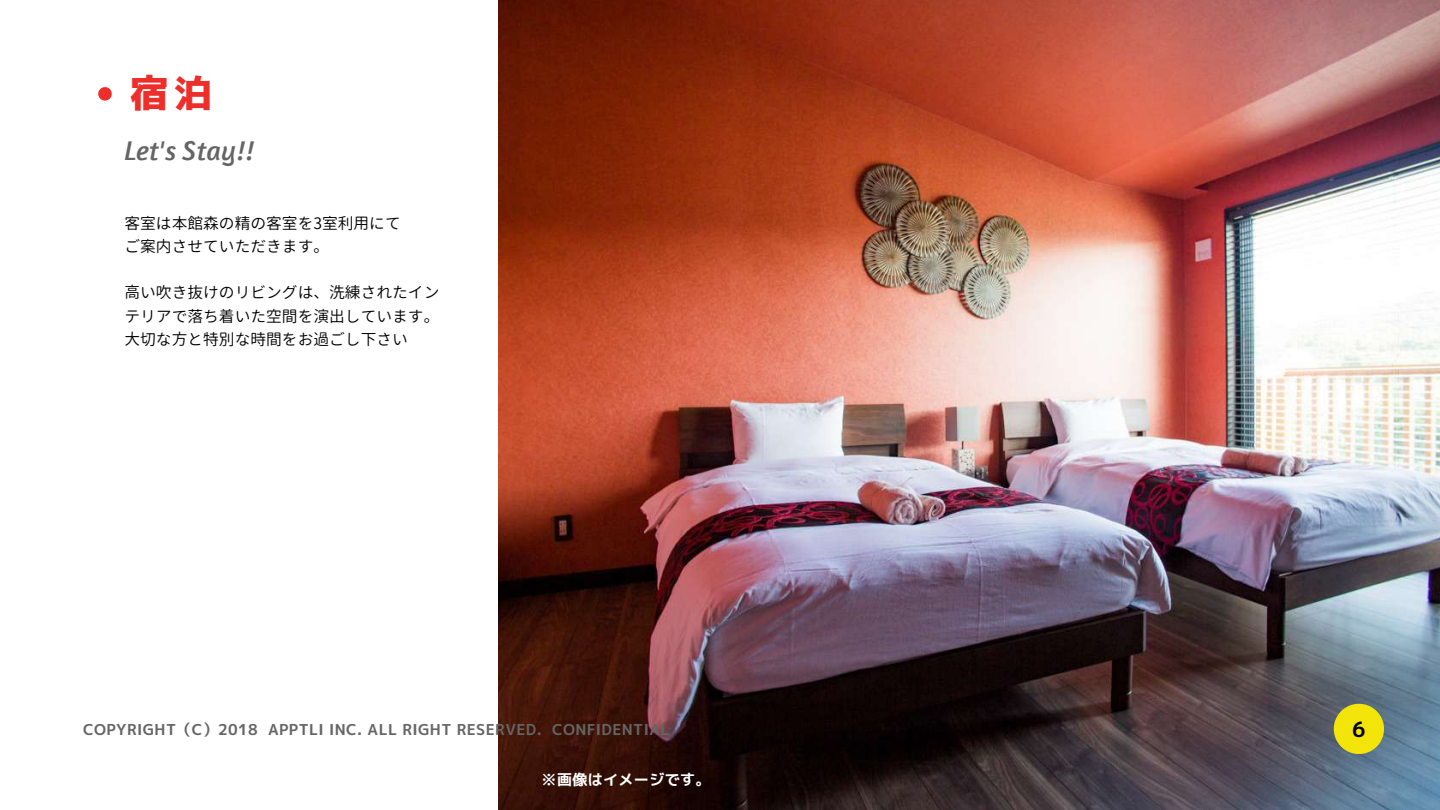
<style>
.page{position:relative;width:1440px;height:810px;background:#fff}
.page>*{position:absolute;margin:0;border:0;box-sizing:border-box;transform-origin:0 0}
.t1{font:38px "mplus 1 p heavy";color:#ee2e2a}
.t2{font:italic 27.8px "Amaranth";color:#656565}
.t3{font:21px "mplus 1 p bold";color:#000}
.t4{font:15.8px/23.2px "Gen Jyuu Gothic";color:#000}
.t5{font:15px "mplus 1 p bold";letter-spacing:.025em;color:#656565}
.t6{font:15px "mplus 1 p bold";letter-spacing:.025em;color:#fff}
</style>
<div class="page">
<img style="left:498px;top:0;width:942px;height:810px">
<svg style="left:98px;top:87px;width:14px;height:14px"></svg>
<svg style="left:1334px;top:704px;width:50px;height:50px;background:#d3cb21"></svg>
<h1 class="t1" style="left:130px;top:67px;width:83px">宿泊</h1>
<h2 class="t2" style="left:124px;top:133px;width:132px">Let's Stay!!</h2>
<p class="t4" style="left:124px;top:211px;width:278px">客室は本館森の精の客室を3室利用にてご案内させていただきます。</p>
<p class="t4" style="left:124px;top:281px;width:316px;text-align:justify">高い吹き抜けのリビングは、洗練されたインテリアで落ち着いた空間を演出しています。大切な方と特別な時間をお過ごし下さい</p>
<p class="t5" style="left:83px;top:719px;width:588px">COPYRIGHT（C）2018 APPTLI INC. ALL RIGHT RESERVED. CONFIDENTIAL</p>
<h3 class="t3" style="left:1352px;top:715px;width:15px">6</h3>
<p class="t6" style="left:542px;top:768px;width:170px">※画像はイメージです。</p>
</div>
